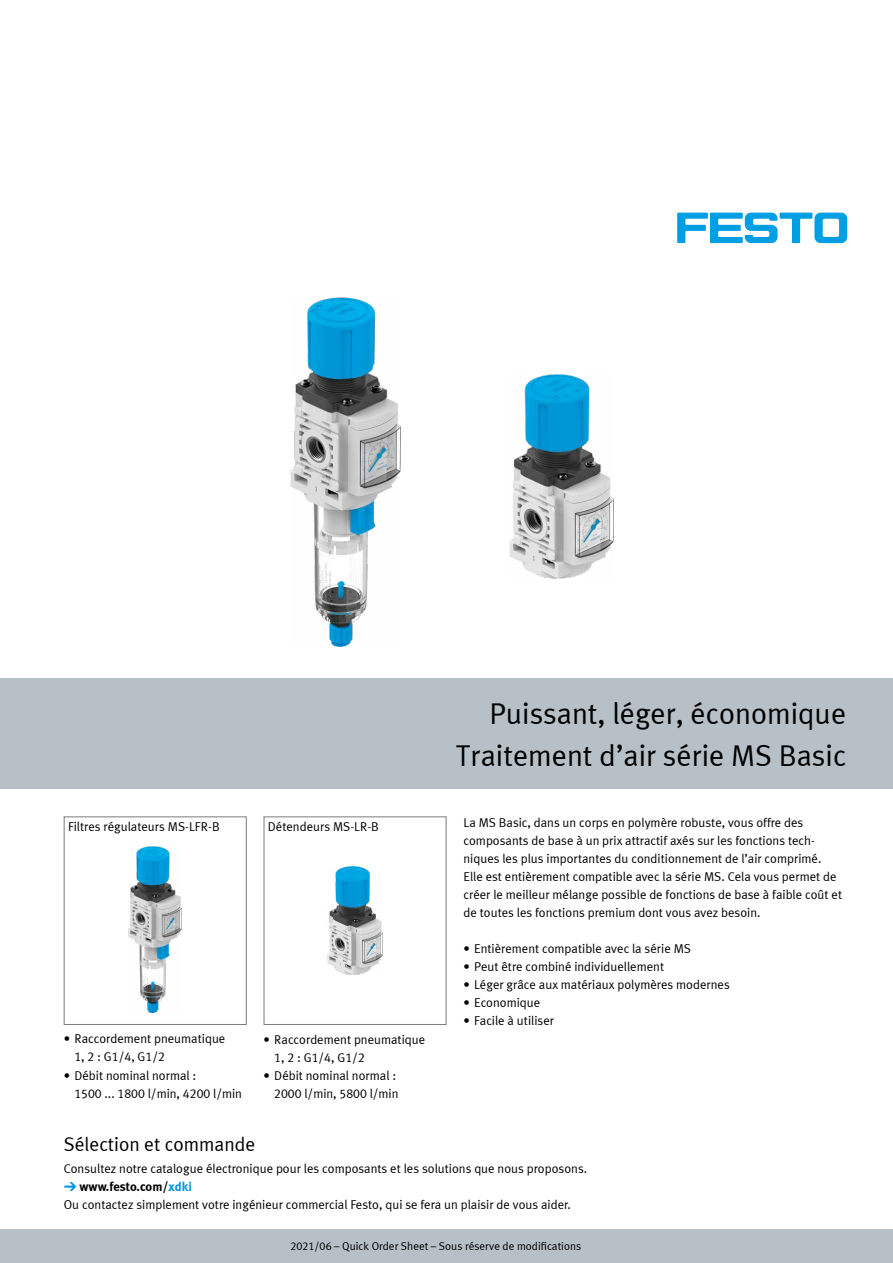
<style>
.page{position:relative;width:893px;height:1263px;background:#fff}
.page>*{position:absolute;margin:0;border:0;box-sizing:border-box;transform-origin:0 0}
.t1{font:30px/42px "Meta Plus LF";color:#000;text-align:right}
.t2{font:19.5px "Meta Plus LF";color:#000}
.t3{font:12.75px/18px "Meta Plus LF";color:#000}
.t4{font:11.25px "Meta Plus LF";color:#000}
.s1{font-family:"Meto Pict 182";color:#0095db}
.s2{font-weight:700}
.s3{font-weight:700;color:#0095db}
</style>
<div class="page">
<div style="left:0;top:1229px;width:893px;height:34px;background:#b6c0c6"></div>
<svg style="left:677px;top:213px;width:170px;height:30px"></svg>
<div style="left:0;top:678px;width:893px;height:111px;background:#b6c0c6"></div>
<img style="left:291px;top:298px;width:110px;height:348px">
<img style="left:510px;top:374px;width:103px;height:204px">
<img style="left:129px;top:846px;width:52px;height:166px">
<div style="left:64px;top:816px;width:183px;height:209px;border:1px solid #7c7b7b"></div>
<img style="left:328px;top:867px;width:54px;height:107px">
<div style="left:264px;top:816px;width:182px;height:209px;border:1px solid #7c7b7b"></div>
<p class="t3" style="left:68px;top:817px;width:153px">Filtres régulateurs MS-LFR-B</p>
<p class="t3" style="left:268px;top:817px;width:112px">Détendeurs MS-LR-B</p>
<p class="t3" style="left:74px;top:1030px;width:152px;text-indent:-11px">• Raccordement pneumatique<br>1, 2 : G1/4, G1/2</p>
<p class="t3" style="left:74px;top:1066px;width:169px;text-indent:-11px">• Débit nominal normal :<br>1500 ... 1800 l/min, 4200 l/min</p>
<p class="t3" style="left:274px;top:1030px;width:152px;text-indent:-11px">• Raccordement pneumatique<br>1, 2 : G1/4, G1/2</p>
<p class="t3" style="left:264px;top:1066px;width:136px;text-align:right">• Débit nominal normal :<br>2000 l/min, 5800 l/min</p>
<h1 class="t1" style="left:456px;top:692px;width:392px">Puissant, léger, économique<br>Traitement d’air série MS Basic</h1>
<p class="t3" style="left:463px;top:813px;width:380px">La MS Basic, dans un corps en polymère robuste, vous offre des composants de base à un prix attractif axés sur les fonctions tech&shy;niques les plus importantes du conditionnement de l’air comprimé.<br>Elle est entièrement compatible avec la série MS. Cela vous permet de créer le meilleur mélange possible de fonctions de base à faible coût et de toutes les fonctions premium dont vous avez besoin.</p>
<p class="t3" style="left:463px;top:939px;width:229px">• Entièrement compatible avec la série MS</p>
<p class="t3" style="left:463px;top:957px;width:202px">• Peut être combiné individuellement</p>
<p class="t3" style="left:463px;top:975px;width:268px">• Léger grâce aux matériaux polymères modernes</p>
<p class="t3" style="left:463px;top:993px;width:78px">• Economique</p>
<p class="t3" style="left:463px;top:1011px;width:92px">• Facile à utiliser</p>
<h2 class="t2" style="left:64px;top:1132px;width:193px">Sélection et commande</h2>
<p class="t3" style="left:64px;top:1159px;width:525px">Consultez notre catalogue électronique pour les composants et les solutions que nous proposons. <span class="s1">d</span> <span class="s2">www.festo.com/</span><span class="s3">xdki<br></span>Ou contactez simplement votre ingénieur commercial Festo, qui se fera un plaisir de vous aider.</p>
<p class="t4" style="left:291px;top:1240px;width:292px">2021/06 – Quick Order Sheet – Sous réserve de modifications</p>
</div>
